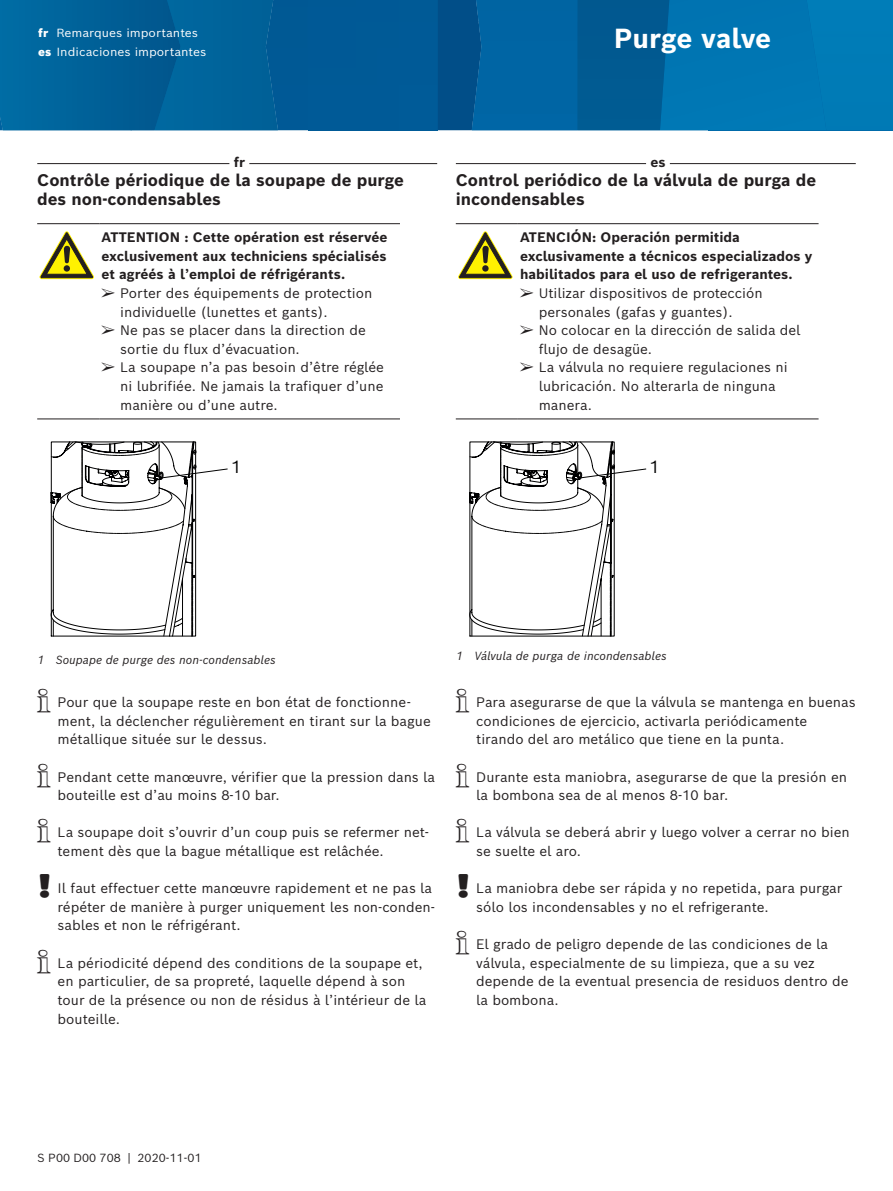
<style>
.page{position:relative;width:893px;height:1191px;background:#fff}
.page>*{position:absolute;margin:0;border:0;box-sizing:border-box;transform-origin:0 0}
.Produkt_Sachnummer{font:700 27px "Bosch Sans";color:#fff}
.t1{font:16.95px "Bosch Sans";color:#000001}
.Heading4_LangSepara{font:700 16.5px/18.6px "Bosch Sans";color:#231f20}
.t2{font:13.5px/18.6px "Bosch Sans";color:#231f20}
.Warning1Type_1-0{font:700 13.5px/18.6px "Bosch Sans";color:#231f20;text-align:justify}
.LangSeparation_0-0{font:700 13.5px "Bosch Sans";color:#231f20}
.FigLegend_0-0{font:italic 11.55px "Bosch Sans";color:#231f20}
.Nomenclature_0-1{font:11.55px "Bosch Sans";color:#fff;scale:1.05 1}
.t3{font:11.55px "Bosch Sans";color:#231f20}
.Languages_0-1{font:900 11.55px "Bosch Sans";color:#fff}
.s1{font-weight:900}
.s2{font-family:"AA Diagnostics";font-size:15px}
.s3{font-family:"AA Diagnostics";font-size:16.5px}
</style>
<div class="page">
<div style="left:279px;top:0;width:159px;height:130px;background:#005a96"></div>
<svg style="left:0;top:0;width:279px;height:130px;background:#006299"></svg>
<div style="left:438px;top:0;width:34px;height:130px;background:#014e88"></div>
<svg style="left:472px;top:0;width:421px;height:130px;background:#006ca8"></svg>
<hr style="left:37px;top:163px;width:400px;height:1px;background:#231f20">
<div style="left:229px;top:155px;width:20px;height:15px;background:#fff"></div>
<hr style="left:37px;top:223px;width:62px;height:1px;background:#231f20">
<hr style="left:99px;top:223px;width:301px;height:1px;background:#231f20">
<hr style="left:37px;top:418px;width:62px;height:1px;background:#231f20">
<hr style="left:99px;top:418px;width:301px;height:1px;background:#231f20">
<svg style="left:39px;top:231px;width:55px;height:48px"></svg>
<svg style="left:51px;top:441px;width:177px;height:195px"></svg>
<hr style="left:456px;top:163px;width:400px;height:1px;background:#231f20">
<div style="left:646px;top:155px;width:24px;height:15px;background:#fff"></div>
<hr style="left:456px;top:223px;width:62px;height:1px;background:#231f20">
<hr style="left:518px;top:223px;width:301px;height:1px;background:#231f20">
<hr style="left:456px;top:418px;width:62px;height:1px;background:#231f20">
<hr style="left:518px;top:418px;width:301px;height:1px;background:#231f20">
<svg style="left:458px;top:231px;width:55px;height:48px"></svg>
<svg style="left:469px;top:441px;width:178px;height:195px"></svg>
<p class="Languages_0-1" style="left:38px;top:25px;width:11px">fr</p>
<p class="Nomenclature_0-1" style="left:56px;top:25px;width:137px">Remarques importantes</p>
<p class="Nomenclature_0-1" style="left:38px;top:44px;width:162px"><span class="s1">es</span> Indicaciones importantes</p>
<p class="Produkt_Sachnummer" style="left:614px;top:20px;width:159px">Purge valve</p>
<p class="LangSeparation_0-0" style="left:234px;top:153px;width:13px">fr</p>
<p class="Heading4_LangSepara" style="left:37px;top:170px;width:368px">Contrôle périodique de la soupape de purge des non-condensables</p>
<p class="Warning1Type_1-0" style="left:101px;top:228px;width:287px">ATTENTION : Cette opération est réservée exclusivement aux techniciens spécialisés et agréés à l’emploi de réfrigérants.</p>
<p class="t2" style="left:120px;top:283px;width:254px;text-indent:-19px"><span class="s2">¶</span> Porter des équipements de protection individuelle (lunettes et gants).</p>
<p class="t2" style="left:120px;top:320px;width:247px;text-indent:-19px"><span class="s2">¶</span> Ne pas se placer dans la direction de sortie du flux d’évacuation.</p>
<p class="t2" style="left:120px;top:358px;width:265px;text-align:justify;text-indent:-19px"><span class="s2">¶</span> La soupape n’a pas besoin d’être réglée ni lubrifiée. Ne jamais la trafiquer d’une manière ou d’une autre.</p>
<p class="LangSeparation_0-0" style="left:650px;top:153px;width:17px">es</p>
<p class="Heading4_LangSepara" style="left:456px;top:170px;width:362px">Control periódico de la válvula de purga de incondensables</p>
<p class="Warning1Type_1-0" style="left:520px;top:228px;width:294px;text-align:left">ATENCIÓN: Operación permitida exclusivamente a técnicos especializados y habilitados para el uso de refrigerantes.</p>
<p class="t2" style="left:539px;top:283px;width:225px;text-indent:-19px"><span class="s2">¶</span> Utilizar dispositivos de protección personales (gafas y guantes).</p>
<p class="t2" style="left:539px;top:320px;width:263px;text-indent:-19px"><span class="s2">¶</span> No colocar en la dirección de salida del flujo de desagüe.</p>
<p class="t2" style="left:539px;top:358px;width:251px;text-indent:-19px"><span class="s2">¶</span> La válvula no requiere regulaciones ni lubricación. No alterarla de ninguna manera.</p>
<p class="t1" style="left:231px;top:456px;width:12px">1</p>
<p class="t1" style="left:649px;top:456px;width:12px">1</p>
<p class="FigLegend_0-0" style="left:37px;top:652px;width:240px">1 Soupape de purge des non-condensables</p>
<p class="t2" style="left:58px;top:692px;width:375px;text-indent:-20px"><span class="s3">i</span> Pour que la soupape reste en bon état de fonctionne&shy;ment, la déclencher régulièrement en tirant sur la bague métallique située sur le dessus.</p>
<p class="t2" style="left:58px;top:767px;width:379px;text-indent:-20px"><span class="s3">i</span> Pendant cette manœuvre, vérifier que la pression dans la bouteille est d’au moins 8-10 bar.</p>
<p class="t2" style="left:58px;top:822px;width:373px;text-indent:-20px"><span class="s3">i</span> La soupape doit s’ouvrir d’un coup puis se refermer net&shy;tement dès que la bague métallique est relâchée.</p>
<p class="t2" style="left:58px;top:878px;width:379px;text-indent:-20px"><span class="s3">!</span> Il faut effectuer cette manœuvre rapidement et ne pas la répéter de manière à purger uniquement les non-conden&shy;sables et non le réfrigérant.</p>
<p class="t2" style="left:58px;top:953px;width:370px;text-indent:-20px"><span class="s3">i</span> La périodicité dépend des conditions de la soupape et, en particulier, de sa propreté, laquelle dépend à son tour de la présence ou non de résidus à l’intérieur de la bouteille.</p>
<p class="FigLegend_0-0" style="left:456px;top:647px;width:212px">1 Válvula de purga de incondensables</p>
<p class="t2" style="left:476px;top:692px;width:381px;text-indent:-20px"><span class="s3">i</span> Para asegurarse de que la válvula se mantenga en buenas condiciones de ejercicio, activarla periódicamente tirando del aro metálico que tiene en la punta.</p>
<p class="t2" style="left:476px;top:767px;width:372px;text-indent:-20px"><span class="s3">i</span> Durante esta maniobra, asegurarse de que la presión en la bombona sea de al menos 8-10 bar.</p>
<p class="t2" style="left:476px;top:822px;width:375px;text-indent:-20px"><span class="s3">i</span> La válvula se deberá abrir y luego volver a cerrar no bien se suelte el aro.</p>
<p class="t2" style="left:476px;top:878px;width:368px;text-indent:-20px"><span class="s3">!</span> La maniobra debe ser rápida y no repetida, para purgar sólo los incondensables y no el refrigerante.</p>
<p class="t2" style="left:476px;top:934px;width:374px;text-indent:-20px"><span class="s3">i</span> El grado de peligro depende de las condiciones de la válvula, especialmente de su limpieza, que a su vez depende de la eventual presencia de residuos dentro de la bombona.</p>
<p class="t3" style="left:37px;top:1150px;width:166px">S P00 D00 708 | 2020-11-01</p>
</div>
